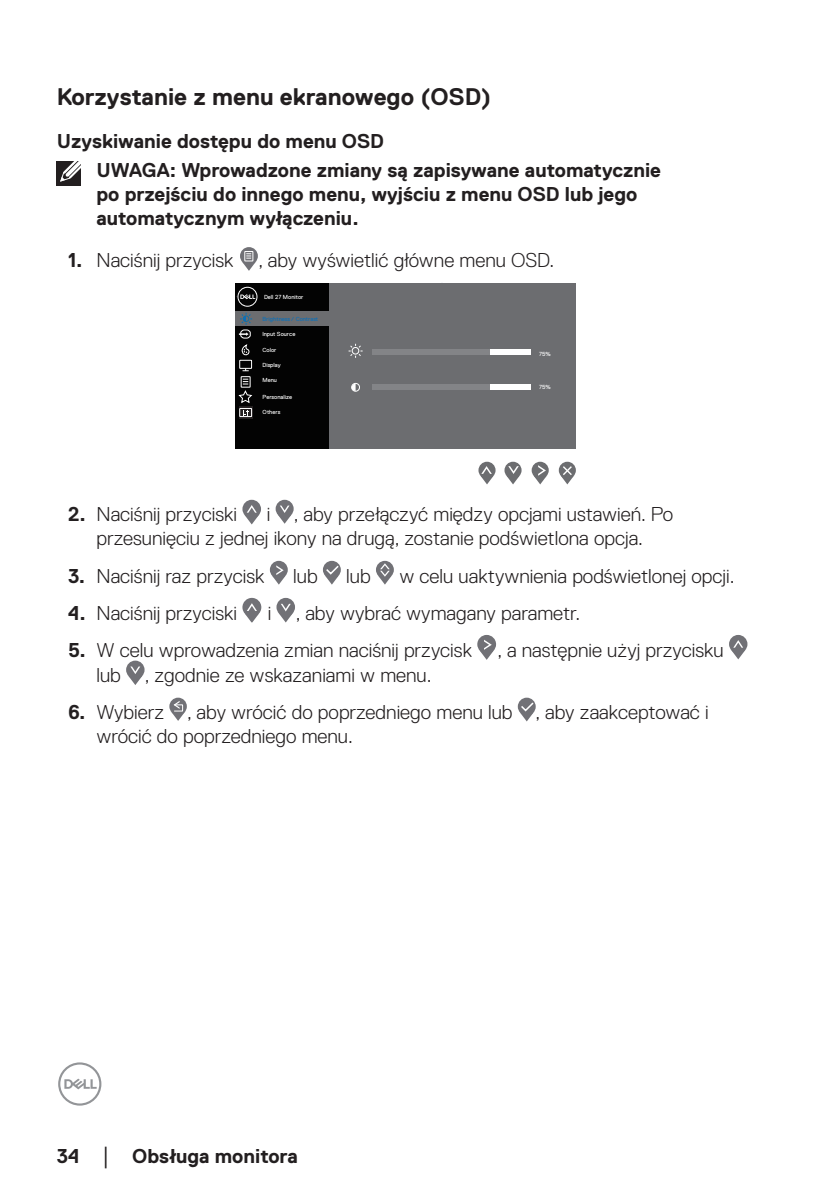
<style>
.page{position:relative;width:840px;height:1191px;background:#fff}
.page>*{position:absolute;margin:0;border:0;box-sizing:border-box;transform-origin:0 0}
.Head2{font:700 24px "Dell Replica";color:#231f20}
.t1{font:300 20px/24px "Dell Replica";color:#231f20}
.text{font:700 20px/24px "Dell Replica";color:#231f20}
.Head3{font:700 20px "Dell Replica";color:#231f20}
.t2{font:5.8px "Dell Replica";color:#fff}
.t3{font:5.8px "Dell Replica";color:#0c6fb8}
.s1{font-weight:700}
.s2{font-family:"Times New Roman";font-weight:400;font-size:18px}
</style>
<div class="page">
<svg style="left:58px;top:1062px;width:43px;height:43px"></svg>
<div style="left:57px;top:161px;width:24px;height:24px;background:#231f20"></div>
<svg style="left:60px;top:161px;width:21px;height:21px"></svg>
<svg style="left:240px;top:247px;width:18px;height:18px"></svg>
<svg style="left:242px;top:251px;width:14px;height:20px"></svg>
<div style="left:235px;top:283px;width:340px;height:165px;background:#6c6d70"></div>
<div style="left:235px;top:283px;width:94px;height:165px;background:#030303"></div>
<svg style="left:239px;top:332px;width:9px;height:4px"></svg>
<div style="left:239px;top:406px;width:13px;height:13px;background:#231f20"></div>
<svg style="left:243px;top:410px;width:5px;height:5px"></svg>
<div style="left:239px;top:359px;width:13px;height:10px;border:1px solid #fff"></div>
<div style="left:239px;top:408px;width:13px;height:9px;border:1px solid #fff"></div>
<div style="left:240px;top:376px;width:10px;height:12px;border:1px solid #fff"></div>
<div style="left:235px;top:311px;width:95px;height:15px;background:#6c6d70"></div>
<svg style="left:240px;top:313px;width:12px;height:12px"></svg>
<div style="left:371px;top:349px;width:159px;height:6px;background:#838487"></div>
<div style="left:489px;top:349px;width:41px;height:6px;background:#fff"></div>
<div style="left:371px;top:384px;width:159px;height:6px;background:#838487"></div>
<div style="left:489px;top:384px;width:41px;height:6px;background:#fff"></div>
<svg style="left:348px;top:344px;width:14px;height:14px"></svg>
<div style="left:351px;top:383px;width:9px;height:9px;border:1px solid #fff;border-radius:50%"></div>
<svg style="left:351px;top:383px;width:4px;height:8px"></svg>
<div style="left:478px;top:462px;width:17px;height:17px;background:#6c6d70;border-radius:50%"></div>
<div style="left:504px;top:462px;width:17px;height:17px;background:#6c6d70;border-radius:50%"></div>
<svg style="left:531px;top:462px;width:17px;height:17px"></svg>
<svg style="left:558px;top:462px;width:17px;height:17px"></svg>
<svg style="left:480px;top:466px;width:13px;height:18px"></svg>
<svg style="left:533px;top:465px;width:13px;height:19px"></svg>
<svg style="left:506px;top:466px;width:13px;height:18px"></svg>
<svg style="left:560px;top:465px;width:13px;height:19px"></svg>
<div style="left:240px;top:329px;width:10px;height:9px;border:1px solid #fff;border-radius:3px"></div>
<svg style="left:240px;top:344px;width:9px;height:27px"></svg>
<svg style="left:238px;top:379px;width:15px;height:25px"></svg>
<svg style="left:237px;top:287px;width:20px;height:20px"></svg>
<div style="left:242px;top:500px;width:19px;height:18px;background:#717176;border-radius:50%"></div>
<svg style="left:244px;top:505px;width:15px;height:19px"></svg>
<div style="left:275px;top:500px;width:18px;height:18px;background:#717176;border-radius:50%"></div>
<svg style="left:277px;top:505px;width:14px;height:19px"></svg>
<div style="left:270px;top:561px;width:17px;height:18px;background:#717176;border-radius:50%"></div>
<svg style="left:272px;top:565px;width:13px;height:19px"></svg>
<div style="left:323px;top:561px;width:17px;height:18px;background:#717176;border-radius:50%"></div>
<svg style="left:324px;top:564px;width:16px;height:20px"></svg>
<div style="left:376px;top:561px;width:17px;height:18px;background:#717176;border-radius:50%"></div>
<svg style="left:378px;top:563px;width:13px;height:21px"></svg>
<div style="left:242px;top:598px;width:19px;height:19px;background:#717176;border-radius:50%"></div>
<svg style="left:244px;top:603px;width:15px;height:19px"></svg>
<div style="left:276px;top:598px;width:19px;height:18px;background:#717176;border-radius:50%"></div>
<svg style="left:278px;top:604px;width:15px;height:18px"></svg>
<div style="left:477px;top:635px;width:19px;height:18px;background:#717176;border-radius:50%"></div>
<svg style="left:479px;top:640px;width:14px;height:19px"></svg>
<svg style="left:728px;top:635px;width:19px;height:18px"></svg>
<svg style="left:730px;top:640px;width:14px;height:19px"></svg>
<svg style="left:126px;top:660px;width:18px;height:19px"></svg>
<svg style="left:128px;top:666px;width:14px;height:19px"></svg>
<svg style="left:169px;top:697px;width:18px;height:18px"></svg>
<svg style="left:171px;top:701px;width:14px;height:20px"></svg>
<svg style="left:517px;top:697px;width:18px;height:18px"></svg>
<svg style="left:519px;top:701px;width:16px;height:20px"></svg>
<p class="Head2" style="left:57px;top:84px;width:436px">Korzystanie z menu ekranowego (OSD)</p>
<p class="Head3" style="left:57px;top:130px;width:328px">Uzyskiwanie dostępu do menu OSD</p>
<p class="text" style="left:96px;top:158px;width:565px">UWAGA: Wprowadzone zmiany są zapisywane automatycznie po przejściu do innego menu, wyjściu z menu OSD lub jego automatycznym wyłączeniu.</p>
<p class="t1" style="left:68px;top:248px;width:487px"><span class="s1">1.</span> Naciśnij przycisk , aby wyświetlić główne menu OSD.</p>
<p class="t2" style="left:264px;top:293px;width:41px">Dell 27 Monitor</p>
<p class="t3" style="left:262px;top:316px;width:57px">Brightness / Contrast</p>
<p class="t2" style="left:262px;top:331px;width:34px">Input Source</p>
<p class="t2" style="left:262px;top:347px;width:15px">Color</p>
<p class="t2" style="left:262px;top:361px;width:20px">Display</p>
<p class="t2" style="left:262px;top:377px;width:16px">Menu</p>
<p class="t2" style="left:262px;top:393px;width:31px">Personalize</p>
<p class="t2" style="left:262px;top:409px;width:19px">Others</p>
<p class="t2" style="left:539px;top:350px;width:13px">75%</p>
<p class="t2" style="left:539px;top:384px;width:13px">75%</p>
<p class="t1" style="left:68px;top:502px;width:170px"><span class="s1">2.</span> Naciśnij przyciski</p>
<p class="t1" style="left:96px;top:502px;width:578px;text-indent:170px">i , aby przełączyć między opcjami ustawień. Po przesunięciu z jednej ikony na drugą, zostanie podświetlona opcja.</p>
<p class="t1" style="left:68px;top:564px;width:198px"><span class="s1">3.</span> Naciśnij raz przycisk</p>
<p class="t1" style="left:293px;top:564px;width:26px">lub</p>
<p class="t1" style="left:346px;top:564px;width:26px">lub</p>
<p class="t1" style="left:399px;top:564px;width:336px">w celu uaktywnienia podświetlonej opcji.</p>
<p class="t1" style="left:68px;top:601px;width:170px"><span class="s1">4.</span> Naciśnij przyciski</p>
<p class="t1" style="left:267px;top:601px;width:314px">i , aby wybrać wymagany parametr.</p>
<p class="t1" style="left:68px;top:638px;width:405px"><span class="s1">5.</span> W celu wprowadzenia zmian naciśnij przycisk</p>
<p class="t1" style="left:497px;top:638px;width:228px">, a następnie użyj przycisku</p>
<p class="t1" style="left:96px;top:663px;width:336px">lub , zgodnie ze wskazaniami w menu.</p>
<p class="t1" style="left:96px;top:700px;width:613px;text-indent:-28px"><span class="s1">6.</span> Wybierz , aby wrócić do poprzedniego menu lub , aby zaakceptować i wrócić do poprzedniego menu.</p>
<p class="text" style="left:57px;top:1143px;width:242px">34 <span class="s2">│</span> Obsługa monitora</p>
</div>
